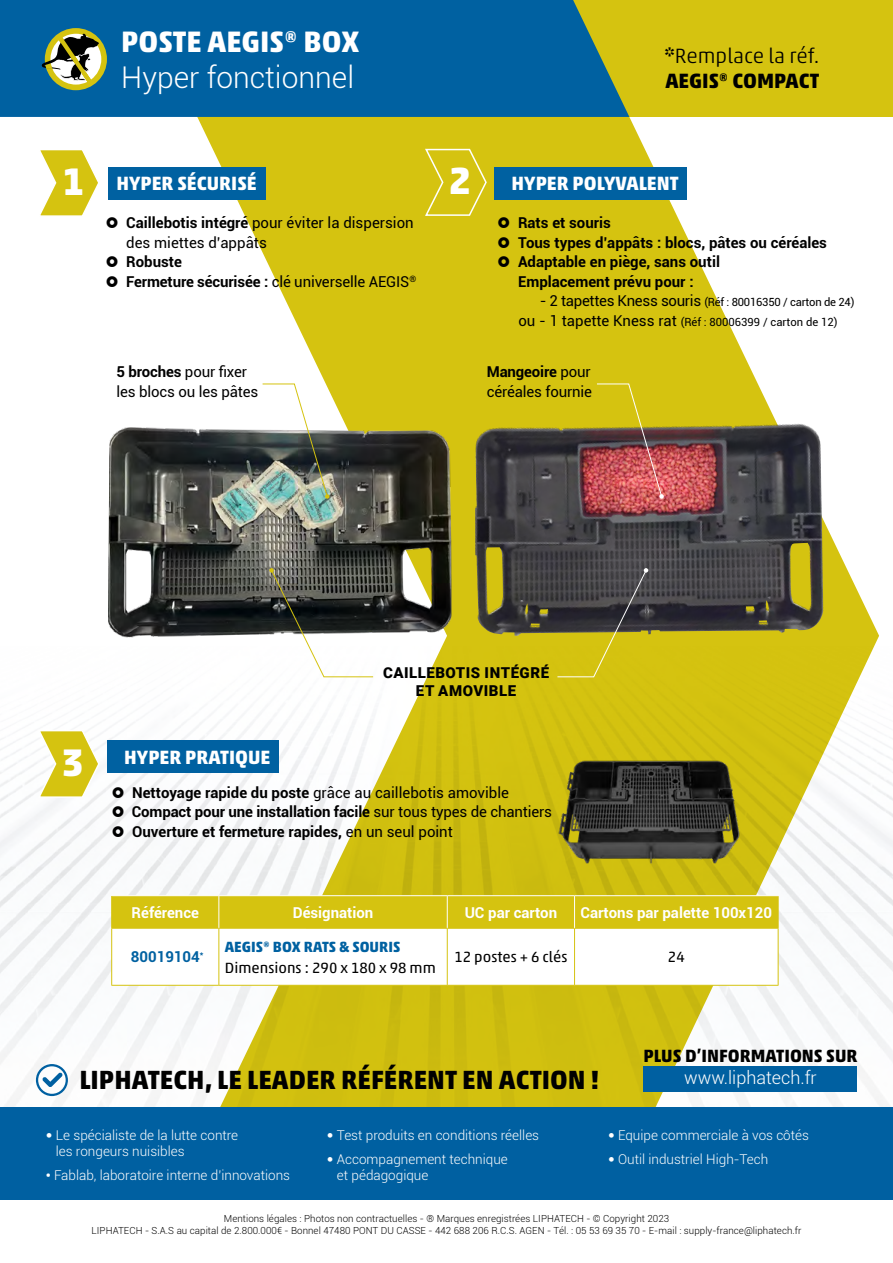
<style>
.page{position:relative;width:893px;height:1263px;background:#fff}
.page>*{position:absolute;margin:0;border:0;box-sizing:border-box;transform-origin:0 0}
.t1{font:700 39px "Akko Pro";color:#fff}
.t2{font:300 30px "Roboto";color:#fff}
.t3{font:700 30px "Akko Pro";color:#fff}
.t4{font:700 26.7px "Akko Pro";color:#000}
.t5{font:700 21px/25.2px "Akko Pro";color:#000}
.t6{font:700 19.5px "Akko Pro";color:#fff}
.t7{font:700 18px "Akko Pro";color:#000}
.t8{font:300 18px "Roboto";color:#fff}
.t9{font:700 15px/19.5px "Roboto";color:#000}
.t10{font:15px/19.5px "Roboto";letter-spacing:-.01em;color:#000}
.t11{font:700 15px "Roboto";color:#fff}
.t12{font:15px "Akko Pro";color:#000}
.t13{font:900 15px/18px "Roboto";letter-spacing:.035em;color:#000;text-align:center}
.t14{font:700 15px "Akko Pro";color:#0061a1}
.t15{font:700 15px "Roboto";color:#0061a1}
.t16{font:300 13.5px/16.2px "Roboto";color:#fff}
.t17{font:11.25px/19.5px "Roboto";letter-spacing:-.005em;color:#000}
.t18{font:300 9.75px/11.7px "Roboto";letter-spacing:.005em;color:#000;text-align:center}
.s1{font-weight:700}
.s2{font-weight:400}
.s3{font-weight:300}
.s4{font-size:38.4px}
.s5{font-size:15px}
.s6{font-family:"Akko Pro";font-weight:700}
.s7{font-weight:900}
</style>
<div class="page">
<svg style="left:125px;top:117px;width:562px;height:93px;fill:#d5c310"></svg>
<div style="left:514px;top:0;width:379px;height:117px;background:#d5c310"></div>
<img style="left:0;top:210px;width:893px;height:897px">
<div style="left:0;top:0;width:629px;height:117px;background:#0061a1"></div>
<div style="left:108px;top:167px;width:157px;height:32px;background:#0061a1"></div>
<svg style="left:37px;top:150px;width:64px;height:68px"></svg>
<div style="left:107px;top:741px;width:172px;height:32px;background:#0061a1"></div>
<svg style="left:37px;top:729px;width:64px;height:70px"></svg>
<svg style="left:41px;top:28px;width:66px;height:62px"></svg>
<div style="left:495px;top:167px;width:192px;height:32px;background:#0061a1"></div>
<svg style="left:424px;top:148px;width:64px;height:69px"></svg>
<img style="left:546px;top:751px;width:210px;height:119px">
<img style="left:475px;top:423px;width:348px;height:213px">
<img style="left:108px;top:393px;width:353px;height:249px">
<svg style="left:269px;top:568px;width:105px;height:109px"></svg>
<svg style="left:557px;top:568px;width:91px;height:109px"></svg>
<img style="left:262px;top:383px;width:67px;height:116px">
<img style="left:596px;top:383px;width:68px;height:116px">
<svg style="left:112px;top:896px;width:666px;height:89px"></svg>
<hr style="left:111px;top:928px;width:108px;height:1px;background:#d5c310">
<hr style="left:219px;top:928px;width:228px;height:1px;background:#d5c310">
<hr style="left:218px;top:929px;width:1px;height:56px;background:#d5c310">
<hr style="left:447px;top:928px;width:128px;height:1px;background:#d5c310">
<hr style="left:447px;top:929px;width:1px;height:56px;background:#d5c310">
<hr style="left:575px;top:928px;width:203px;height:1px;background:#d5c310">
<hr style="left:574px;top:929px;width:1px;height:56px;background:#d5c310">
<hr style="left:778px;top:929px;width:1px;height:56px;background:#d5c310">
<hr style="left:111px;top:985px;width:108px;height:1px;background:#d5c310">
<hr style="left:219px;top:985px;width:228px;height:1px;background:#d5c310">
<hr style="left:447px;top:985px;width:128px;height:1px;background:#d5c310">
<hr style="left:575px;top:985px;width:203px;height:1px;background:#d5c310">
<hr style="left:218px;top:896px;width:1px;height:32px;background:#fff">
<hr style="left:447px;top:896px;width:1px;height:32px;background:#fff">
<hr style="left:778px;top:896px;width:1px;height:32px;background:#d5c310">
<hr style="left:111px;top:895px;width:108px;height:1px;background:#fff">
<hr style="left:219px;top:895px;width:228px;height:1px;background:#fff">
<hr style="left:447px;top:895px;width:128px;height:1px;background:#fff">
<hr style="left:575px;top:895px;width:203px;height:1px;background:#fff">
<hr style="left:574px;top:896px;width:1px;height:32px;background:#fff">
<hr style="left:111px;top:929px;width:1px;height:56px;background:#d5c310">
<hr style="left:111px;top:896px;width:1px;height:32px;background:#d5c310">
<div style="left:643px;top:1066px;width:214px;height:26px;background:#0060a1"></div>
<div style="left:0;top:1107px;width:893px;height:92px;background:#0060a1"></div>
<svg style="left:36px;top:1064px;width:32px;height:32px"></svg>
<svg style="left:107px;top:217px;width:27px;height:12px"></svg>
<svg style="left:107px;top:256px;width:27px;height:12px"></svg>
<svg style="left:107px;top:276px;width:27px;height:12px"></svg>
<svg style="left:113px;top:787px;width:27px;height:12px"></svg>
<svg style="left:113px;top:806px;width:27px;height:12px"></svg>
<svg style="left:113px;top:826px;width:27px;height:12px"></svg>
<svg style="left:498px;top:217px;width:27px;height:12px"></svg>
<svg style="left:498px;top:237px;width:27px;height:12px"></svg>
<svg style="left:498px;top:256px;width:27px;height:12px"></svg>
<h1 class="t1" style="left:62px;top:157px;width:24px">1</h1>
<h2 class="t3" style="left:121px;top:23px;width:240px">POSTE AEGIS® BOX</h2>
<h2 class="t2" style="left:121px;top:56px;width:234px">Hyper fonctionnel</h2>
<h3 class="t6" style="left:116px;top:171px;width:142px">HYPER SÉCURISÉ</h3>
<p class="t10" style="left:126px;top:213px;width:289px"><span class="s1">Caillebotis intégré</span> pour éviter la dispersion des miettes d’appâts</p>
<p class="t9" style="left:126px;top:252px;width:291px">Robuste<br>Fermeture sécurisée : <span class="s2">clé universelle AEGIS</span><sup>®</sup></p>
<h3 class="t5" style="left:664px;top:42px;width:157px">*<span class="s3">Remplace la réf.<br></span>AEGIS® COMPACT</h3>
<h3 class="t6" style="left:448px;top:171px;width:232px"><span class="s4">2</span> HYPER POLYVALENT</h3>
<p class="t9" style="left:518px;top:213px;width:310px">Rats et souris<br>Tous types d’appâts : blocs, pâtes ou céréales<br>Adaptable en piège, sans outil<br>Emplacement prévu pour :</p>
<p class="t17" style="left:518px;top:292px;width:338px;text-indent:21px"><span class="s5">- 2 tapettes Kness souris</span> (Réf : 80016350 / carton de 24) <span class="s5">ou - 1 tapette Kness rat</span> (Réf : 80006399 / carton de 12)</p>
<p class="t10" style="left:117px;top:362px;width:143px"><span class="s1">5 broches</span> pour fixer les blocs ou les pâtes</p>
<p class="t10" style="left:487px;top:362px;width:107px"><span class="s1">Mangeoire</span> pour céréales fournie</p>
<h1 class="t1" style="left:61px;top:738px;width:24px">3</h1>
<h3 class="t6" style="left:124px;top:745px;width:147px">HYPER PRATIQUE</h3>
<p class="t13" style="left:383px;top:663px;width:168px">CAILLEBOTIS INTÉGRÉ<br>ET AMOVIBLE</p>
<p class="t9" style="left:132px;top:782px;width:422px">Nettoyage rapide du poste <span class="s2">grâce au caillebotis amovible<br></span>Compact pour une installation facile <span class="s2">sur tous types de chantiers<br></span>Ouverture et fermeture rapides, <span class="s2">en un seul point</span></p>
<p class="t11" style="left:132px;top:902px;width:69px">Référence</p>
<p class="t11" style="left:293px;top:902px;width:82px">Désignation</p>
<p class="t11" style="left:465px;top:902px;width:94px">UC par carton</p>
<p class="t11" style="left:581px;top:902px;width:193px">Cartons par palette 100x120</p>
<p class="t15" style="left:131px;top:946px;width:74px">80019104<sup>*</sup></p>
<p class="t14" style="left:225px;top:937px;width:177px">AEGIS® BOX RATS &amp; SOURIS</p>
<p class="t12" style="left:225px;top:959px;width:212px">Dimensions : 290 x 180 x 98 mm</p>
<p class="t12" style="left:454px;top:948px;width:114px">12 postes + 6 clés</p>
<p class="t12" style="left:668px;top:948px;width:18px">24</p>
<h3 class="t4" style="left:79px;top:1063px;width:521px">LIPHATECH, LE LEADER RÉFÉRENT EN ACTION !</h3>
<p class="t7" style="left:643px;top:1044px;width:215px">PLUS D’INFORMATIONS SUR</p>
<p class="t8" style="left:684px;top:1065px;width:134px">www.liphatech.fr</p>
<p class="t16" style="left:56px;top:1126px;width:184px;text-indent:-10px"><span class="s6">•</span> Le spécialiste de la lutte contre les rongeurs nuisibles</p>
<p class="t16" style="left:46px;top:1167px;width:246px"><span class="s7">•</span> Fablab, laboratoire interne d’innovations</p>
<p class="t16" style="left:327px;top:1126px;width:214px"><span class="s6">•</span> Test produits en conditions réelles</p>
<p class="t16" style="left:337px;top:1151px;width:172px;text-indent:-10px"><span class="s6">•</span> Accompagnement technique et pédagogique</p>
<p class="t16" style="left:608px;top:1126px;width:202px"><span class="s6">•</span> Equipe commerciale à vos côtés</p>
<p class="t16" style="left:608px;top:1151px;width:162px"><span class="s6">•</span> Outil industriel High-Tech</p>
<p class="t18" style="left:92px;top:1213px;width:711px">Mentions légales : Photos non contractuelles - ® Marques enregistrées LIPHATECH - © Copyright 2023<br>LIPHATECH - S.A.S au capital de 2.800.000€ - Bonnel 47480 PONT DU CASSE - 442 688 206 R.C.S. AGEN - Tél. : 05 53 69 35 70 - E-mail : supply-france@liphatech.fr</p>
</div>
